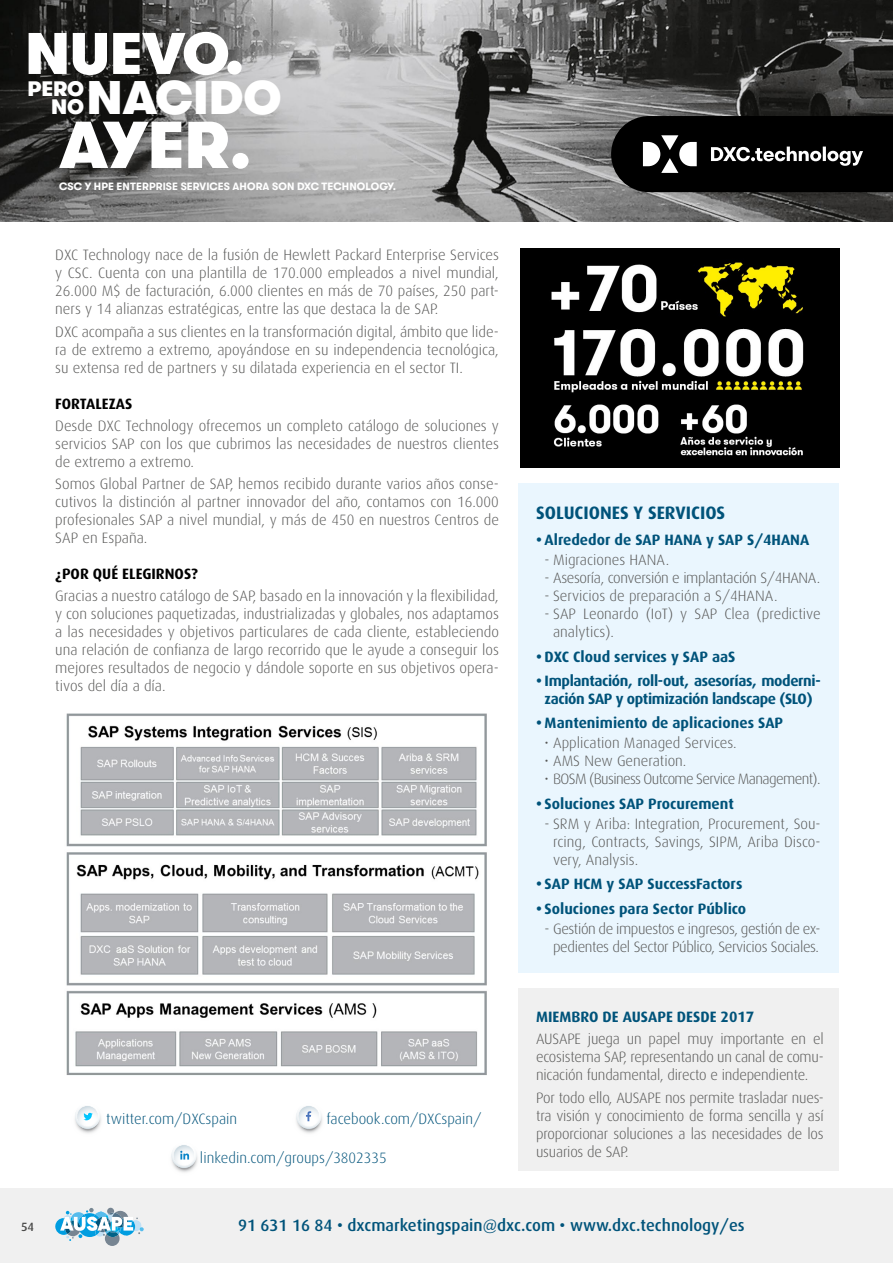
<style>
.page{position:relative;width:893px;height:1263px;background:#fff}
.page>*{position:absolute;margin:0;border:0;box-sizing:border-box;transform-origin:0 0}
.t1{font:900 66.15px "GT Walsheim";color:#fff}
.t2{font:900 58.5px "GT Walsheim";color:#fff}
.t3{font:900 47.1px "GT Walsheim";color:#fff}
.t4{font:900 21px/18.5px "GT Walsheim";letter-spacing:-.01em;color:#fff;text-align:right}
.t5{font:700 18px "Dax";color:#00537a}
.t6{font:500 16.5px "Dax";color:#00537a}
.t7{font:300 15px/18px "Dax";color:#575756;text-align:justify}
.t8{font:700 15px "Dax";color:#00537a}
.t9{font:300 15px/18px "Dax";letter-spacing:-.025em;color:#575756;text-align:center}
.t10{font:700 15px/18px "Dax";letter-spacing:-.025em;color:#00537a;text-align:center}
.t11{font:300 15px "Dax";color:#00537a}
.t12{font:300 15px "Dax";letter-spacing:-.04em;color:#575756}
.t13{font:700 15px "Dax";color:#000}
.t14{font:500 12px "Dax";color:#4a4a49}
.t15{font:700 10.5px "GT Walsheim";letter-spacing:.01em;color:#fff}
</style>
<div class="page">
<div style="left:519px;top:483px;width:320px;height:489px;background:#eaf6fe"></div>
<div style="left:519px;top:988px;width:320px;height:183px;background:#f0f0f0"></div>
<svg style="left:167px;top:1141px;width:34px;height:35px"></svg>
<div style="left:171px;top:1143px;width:26px;height:25px;background:#eff2f4;border-radius:13px"></div>
<svg style="left:172px;top:1143px;width:25px;height:25px"></svg>
<div style="left:0;top:1188px;width:893px;height:75px;background:#f0f0f0"></div>
<svg style="left:55px;top:1208px;width:89px;height:38px"></svg>
<img style="left:0;top:0;width:892px;height:221px">
<svg style="left:611px;top:116px;width:281px;height:76px;background:#1c1c1c"></svg>
<img style="left:66px;top:713px;width:421px;height:362px">
<img style="left:520px;top:249px;width:319px;height:218px">
<svg style="left:70px;top:1102px;width:35px;height:35px"></svg>
<svg style="left:75px;top:1104px;width:25px;height:25px"></svg>
<svg style="left:291px;top:1102px;width:35px;height:35px"></svg>
<svg style="left:296px;top:1104px;width:25px;height:25px"></svg>
<hr style="left:892px;top:0;width:1px;height:221px;background:#f0f0f0">
<h2 class="t2" style="left:25px;top:14px;width:220px">NUEVO.</h2>
<h3 class="t4" style="left:27px;top:79px;width:58px">PERO<br>NO</h3>
<h3 class="t3" style="left:86px;top:66px;width:197px">NACIDO</h3>
<h1 class="t1" style="left:59px;top:100px;width:194px">AYER.</h1>
<p class="t15" style="left:59px;top:181px;width:338px">CSC Y HPE ENTERPRISE SERVICES AHORA SON DXC TECHNOLOGY.</p>
<p class="t7" style="left:55px;top:246px;width:445px">DXC Technology nace de la fusión de Hewlett Packard Enterprise Services y CSC. Cuenta con una plantilla de 170.000 empleados a nivel mundial, 26.000 M$ de facturación, 6.000 clientes en más de 70 países, 250 part&shy;ners y 14 alianzas estratégicas, entre las que destaca la de SAP.</p>
<p class="t7" style="left:55px;top:323px;width:445px">DXC acompaña a sus clientes en la transformación digital, ámbito que lide&shy;ra de extremo a extremo, apoyándose en su independencia tecnológica, su extensa red de partners y su dilatada experiencia en el sector TI.</p>
<p class="t13" style="left:55px;top:395px;width:79px">FORTALEZAS</p>
<p class="t7" style="left:55px;top:417px;width:445px">Desde DXC Technology ofrecemos un completo catálogo de soluciones y servicios SAP con los que cubrimos las necesidades de nuestros clientes de extremo a extremo.</p>
<p class="t7" style="left:55px;top:475px;width:445px">Somos Global Partner de SAP, hemos recibido durante varios años conse&shy;cutivos la distinción al partner innovador del año, contamos con 16.000 profesionales SAP a nivel mundial, y más de 450 en nuestros Centros de SAP en España.</p>
<p class="t13" style="left:55px;top:565px;width:144px">¿POR QUÉ ELEGIRNOS?</p>
<p class="t7" style="left:55px;top:587px;width:445px">Gracias a nuestro catálogo de SAP, basado en la innovación y la flexibilidad, y con soluciones paquetizadas, industrializadas y globales, nos adaptamos a las necesidades y objetivos particulares de cada cliente, estableciendo una relación de confianza de largo recorrido que le ayude a conseguir los mejores resultados de negocio y dándole soporte en sus objetivos opera&shy;tivos del día a día.</p>
<p class="t11" style="left:106px;top:1110px;width:132px">twitter.com/DXCspain</p>
<p class="t11" style="left:327px;top:1110px;width:156px">facebook.com/DXCspain/</p>
<p class="t11" style="left:200px;top:1150px;width:188px">linkedin.com/groups/3802335</p>
<p class="t5" style="left:536px;top:502px;width:191px">SOLUCIONES Y SERVICIOS</p>
<p class="t8" style="left:536px;top:531px;width:275px">• Alrededor de SAP HANA y SAP S/4HANA</p>
<p class="t7" style="left:545px;top:551px;width:126px">- Migraciones HANA.</p>
<p class="t9" style="left:545px;top:569px;width:277px">- Asesoría, conversión e implantación S/4HANA.</p>
<p class="t7" style="left:545px;top:587px;width:234px">- Servicios de preparación a S/4HANA.</p>
<p class="t7" style="left:553px;top:605px;width:269px;text-indent:-9px">- SAP Leonardo (IoT) y SAP Clea (predictive analytics).</p>
<p class="t8" style="left:536px;top:648px;width:201px">• DXC Cloud services y SAP aaS</p>
<p class="t10" style="left:536px;top:672px;width:286px">• Implantación, roll-out, asesorías, moderni&shy;zación SAP y optimización landscape (SLO)</p>
<p class="t8" style="left:536px;top:715px;width:249px">• Mantenimiento de aplicaciones SAP</p>
<p class="t7" style="left:545px;top:734px;width:194px">• Application Managed Services.</p>
<p class="t7" style="left:545px;top:752px;width:143px">• AMS New Generation.</p>
<p class="t12" style="left:545px;top:771px;width:278px">• BOSM (Business Outcome Service Management).</p>
<p class="t8" style="left:536px;top:795px;width:199px">• Soluciones SAP Procurement</p>
<p class="t7" style="left:553px;top:815px;width:269px;text-indent:-9px">- SRM y Ariba: Integration, Procurement, Sou&shy;rcing, Contracts, Savings, SIPM, Ariba Disco&shy;very, Analysis.</p>
<p class="t8" style="left:536px;top:876px;width:208px">• SAP HCM y SAP SuccessFactors</p>
<p class="t8" style="left:536px;top:900px;width:212px">• Soluciones para Sector Público</p>
<p class="t9" style="left:545px;top:920px;width:278px">- Gestión de impuestos e ingresos, gestión de ex&shy;pedientes del Sector Público, Servicios Sociales.</p>
<p class="t8" style="left:536px;top:1008px;width:220px">MIEMBRO DE AUSAPE DESDE 2017</p>
<p class="t7" style="left:536px;top:1030px;width:289px">AUSAPE juega un papel muy importante en el ecosistema SAP, representando un canal de comu&shy;nicación fundamental, directo e independiente.</p>
<p class="t7" style="left:536px;top:1088px;width:289px">Por todo ello, AUSAPE nos permite trasladar nues&shy;tra visión y conocimiento de forma sencilla y así proporcionar soluciones a las necesidades de los usuarios de SAP.</p>
<p class="t14" style="left:21px;top:1220px;width:15px">54</p>
<p class="t6" style="left:238px;top:1216px;width:508px">91 631 16 84 • dxcmarketingspain@dxc.com • www.dxc.technology/es</p>
</div>
